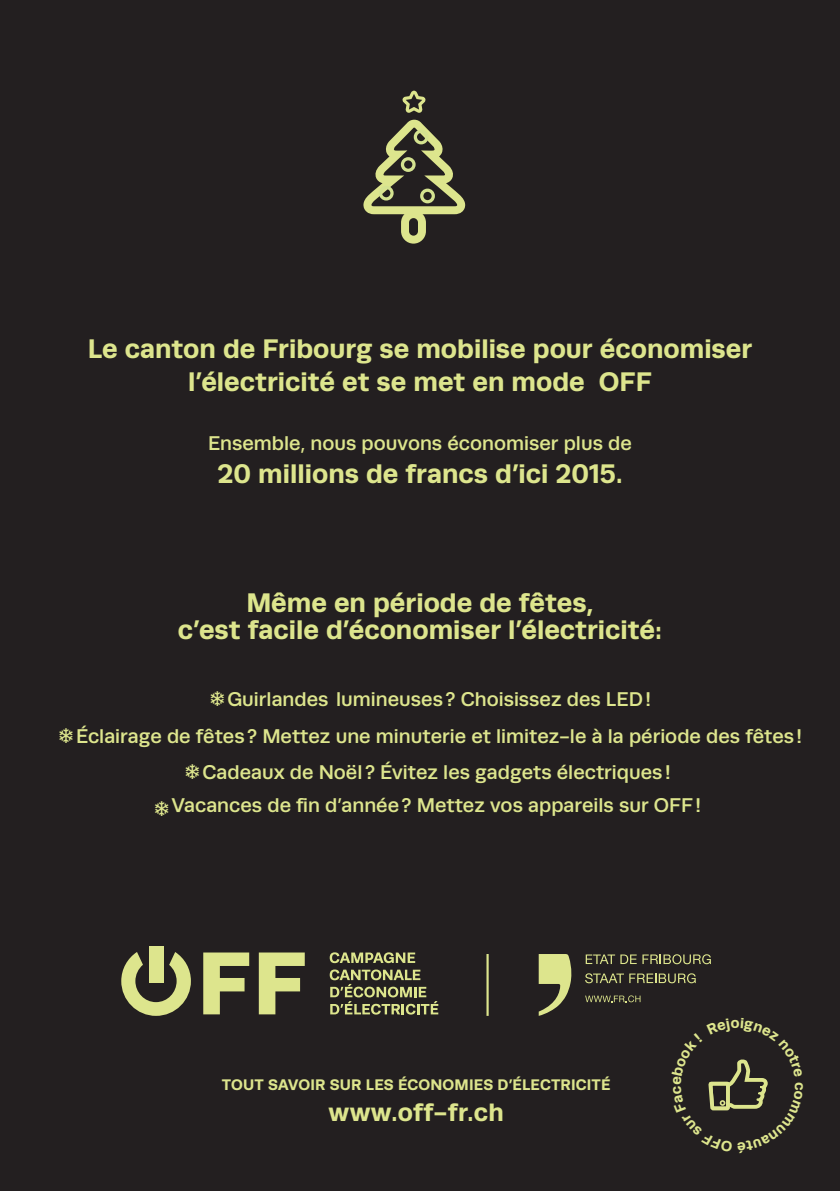
<style>
.page{position:relative;width:840px;height:1191px;background:#fff}
.page>*{position:absolute;margin:0;border:0;box-sizing:border-box;transform-origin:0 0}
.t1{font:700 27px/32.2px "Runda";color:#dde58d;text-align:center}
.t2{font:700 25.2px "Runda";letter-spacing:.01em;color:#dde58d}
.t3{font:500 20px/36.8px "Runda";color:#dde58d;text-align:center}
.t4{font:700 15.4px "Runda";letter-spacing:.01em;color:#dde58d}
.s1{font-family:"Monotype Sorts";font-weight:400;font-size:21px}
</style>
<div class="page">
<div style="left:0;top:0;width:839px;height:1191px;background:#231f20"></div>
<svg style="left:329px;top:952px;width:86px;height:11px"></svg>
<svg style="left:329px;top:969px;width:109px;height:45px"></svg>
<svg style="left:121px;top:952px;width:70px;height:63px"></svg>
<div style="left:149px;top:946px;width:14px;height:37px;background:#dde58d"></div>
<svg style="left:203px;top:952px;width:46px;height:62px"></svg>
<svg style="left:259px;top:952px;width:45px;height:62px"></svg>
<hr style="left:486px;top:954px;width:2px;height:62px;background:#dde58d">
<svg style="left:585px;top:954px;width:29px;height:10px"></svg>
<svg style="left:620px;top:954px;width:16px;height:10px"></svg>
<svg style="left:642px;top:954px;width:68px;height:10px"></svg>
<svg style="left:585px;top:973px;width:38px;height:10px"></svg>
<svg style="left:629px;top:973px;width:66px;height:10px"></svg>
<svg style="left:585px;top:995px;width:55px;height:7px"></svg>
<svg style="left:538px;top:954px;width:34px;height:61px"></svg>
<svg style="left:402px;top:91px;width:23px;height:22px"></svg>
<svg style="left:363px;top:120px;width:103px;height:124px"></svg>
<svg style="left:708px;top:1059px;width:60px;height:52px"></svg>
<h1 class="t1" style="left:88px;top:333px;width:665px">Le canton de Fribourg se mobilise pour économiser l’électricité et se met en mode OFF</h1>
<p class="t3" style="left:208px;top:425px;width:425px">Ensemble, nous pouvons économiser plus de</p>
<h1 class="t1" style="left:217px;top:457px;width:406px">20 millions de francs d’ici 2015.</h1>
<h1 class="t1" style="left:178px;top:589px;width:485px;line-height:27.6px">Même en période de fêtes,<br>c’est facile d’économiser l’électricité:</h1>
<p class="t3" style="left:59px;top:680px;width:744px"><span class="s1">E</span>Guirlandes lumineuses? Choisissez des LED!<br><span class="s1">E</span>Éclairage de fêtes? Mettez une minuterie et limitez-le à la période des fêtes!<br><span class="s1">E</span>Cadeaux de Noël ? Évitez les gadgets électriques!</p>
<p class="t3" style="left:154px;top:786px;width:547px"><span class="s1">E</span>Vacances de fin d’année? Mettez vos appareils sur OFF!</p>
<p class="t4" style="left:222px;top:1076px;width:390px">TOUT SAVOIR SUR LES ÉCONOMIES D’ÉLECTRICITÉ</p>
<p class="t2" style="left:328px;top:1098px;width:176px">www.off-fr.ch</p>
</div>
